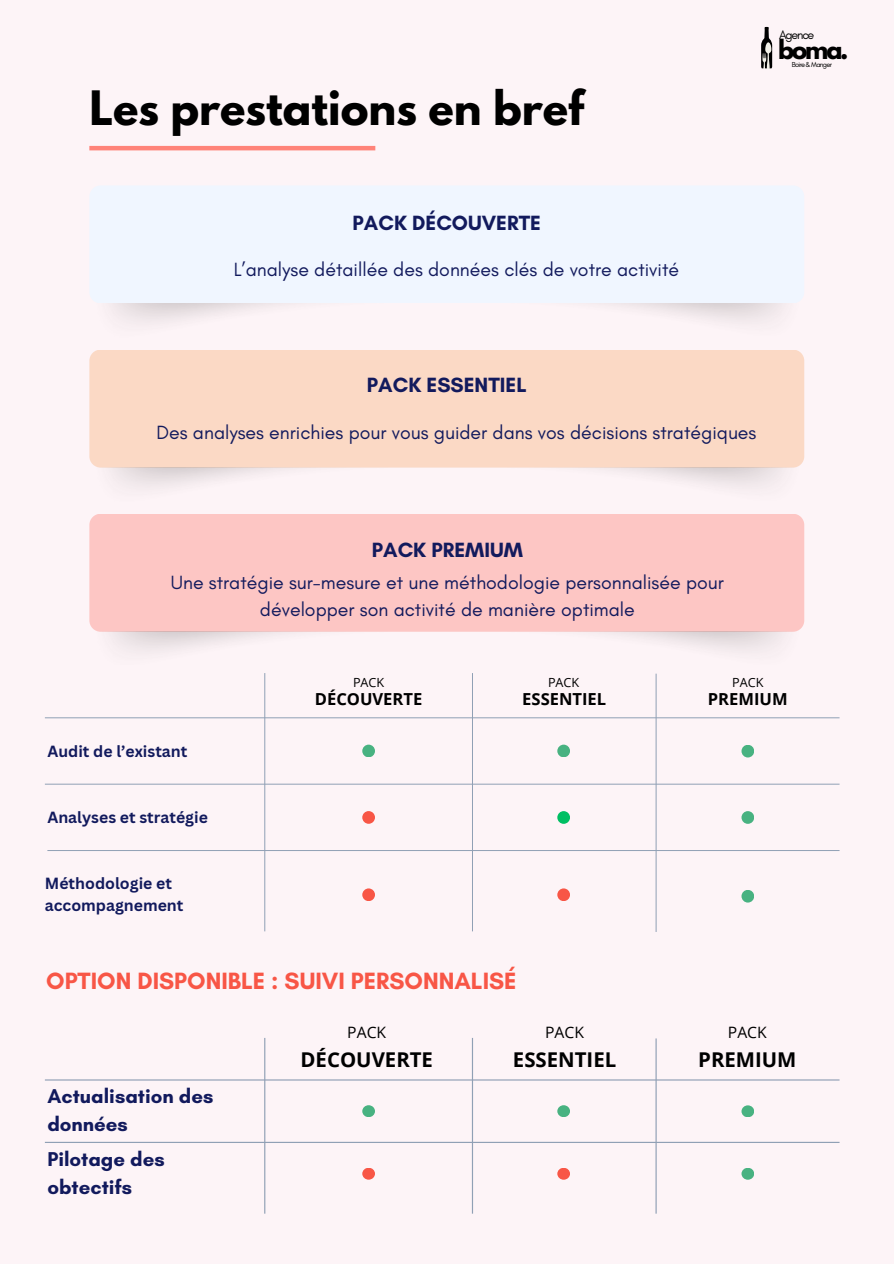
<style>
.page{position:relative;width:894px;height:1264px;background:#fff}
.page>*{position:absolute;margin:0;border:0;box-sizing:border-box;transform-origin:0 0}
.t1{font:700 42px "League Spartan";color:#000}
.t2{font:700 24px "Glacial Indifference";color:#f85646}
.t3{font:700 23.55px "League Spartan";color:#000}
.t4{font:700 21px "Glacial Indifference";color:#121a5d}
.t5{font:700 20.4px/28.2px "Glacial Indifference";color:#121a5d}
.t6{font:700 20.4px "Open Sans";color:#000}
.t7{font:19.5px/27px "Glacial Indifference";color:#121a5d;text-align:center}
.t8{font:700 16.5px "Open Sans";color:#000}
.t9{font:700 15.75px/21.9px "Canva Sans";color:#121a5d}
.t10{font:15.75px "Open Sans";color:#000}
.t11{font:12.6px "Open Sans";color:#000}
.t12{font:12.45px "Glacial Indifference";letter-spacing:-.095em;color:#000}
.t13{font:7.35px "Glacial Indifference";letter-spacing:-.095em;color:#000}
</style>
<div class="page">
<div style="left:0;top:0;width:893px;height:1263px;background:#fdf4f7"></div>
<hr style="left:45px;top:717px;width:794px;height:1px;background:#90a0b5">
<hr style="left:45px;top:783px;width:794px;height:1px;background:#90a0b5">
<hr style="left:47px;top:850px;width:792px;height:1px;background:#90a0b5">
<hr style="left:264px;top:673px;width:1px;height:258px;background:#90a0b5">
<hr style="left:472px;top:673px;width:1px;height:258px;background:#90a0b5">
<hr style="left:655px;top:673px;width:1px;height:259px;background:#90a0b5">
<div style="left:362px;top:744px;width:13px;height:13px;background:#48b281;border-radius:50%"></div>
<div style="left:362px;top:811px;width:13px;height:12px;background:#f85646;border-radius:50%"></div>
<div style="left:557px;top:744px;width:13px;height:13px;background:#48b281;border-radius:50%"></div>
<div style="left:557px;top:811px;width:13px;height:12px;background:#00bf63;border-radius:50%"></div>
<div style="left:741px;top:744px;width:13px;height:13px;background:#48b281;border-radius:50%"></div>
<div style="left:741px;top:811px;width:13px;height:12px;background:#48b281;border-radius:50%"></div>
<div style="left:362px;top:888px;width:13px;height:13px;background:#f85646;border-radius:50%"></div>
<div style="left:557px;top:888px;width:13px;height:13px;background:#f85646;border-radius:50%"></div>
<div style="left:741px;top:889px;width:13px;height:13px;background:#48b281;border-radius:50%"></div>
<div style="left:89px;top:185px;width:715px;height:118px;background:#f0f6ff;border-radius:11px"></div>
<div style="left:89px;top:349px;width:715px;height:118px;background:#fbd9c5;border-radius:11px"></div>
<div style="left:89px;top:513px;width:715px;height:118px;background:#fdc6c4;border-radius:11px"></div>
<svg style="left:761px;top:27px;width:11px;height:42px"></svg>
<hr style="left:89px;top:146px;width:286px;height:4px;background:#ff8379">
<hr style="left:45px;top:1079px;width:794px;height:1px;background:#90a0b5">
<hr style="left:45px;top:1141px;width:794px;height:1px;background:#90a0b5">
<hr style="left:264px;top:1037px;width:1px;height:176px;background:#90a0b5">
<hr style="left:472px;top:1037px;width:1px;height:176px;background:#90a0b5">
<hr style="left:655px;top:1038px;width:1px;height:175px;background:#90a0b5">
<div style="left:362px;top:1105px;width:13px;height:12px;background:#48b281;border-radius:50%"></div>
<div style="left:362px;top:1167px;width:13px;height:12px;background:#f85646;border-radius:50%"></div>
<div style="left:557px;top:1105px;width:13px;height:12px;background:#48b281;border-radius:50%"></div>
<div style="left:557px;top:1167px;width:13px;height:12px;background:#f85646;border-radius:50%"></div>
<div style="left:741px;top:1105px;width:13px;height:12px;background:#48b281;border-radius:50%"></div>
<div style="left:741px;top:1167px;width:13px;height:12px;background:#48b281;border-radius:50%"></div>
<h1 class="t1" style="left:89px;top:87px;width:496px">Les prestations en bref</h1>
<p class="t4" style="left:352px;top:210px;width:190px">PACK DÉCOUVERTE</p>
<p class="t7" style="left:234px;top:256px;width:447px">L’analyse détaillée des données clés de votre activité</p>
<p class="t12" style="left:778px;top:27px;width:37px">Agence</p>
<p class="t3" style="left:777px;top:38px;width:72px">boma.</p>
<p class="t13" style="left:791px;top:60px;width:42px">Boire &amp; Manger</p>
<p class="t4" style="left:367px;top:372px;width:161px">PACK ESSENTIEL</p>
<p class="t7" style="left:156px;top:419px;width:601px">Des analyses enrichies pour vous guider dans vos décisions stratégiques</p>
<p class="t4" style="left:372px;top:537px;width:152px">PACK PREMIUM</p>
<p class="t7" style="left:171px;top:568px;width:554px">Une stratégie sur-mesure et une méthodologie personnalisée pour développer son activité de manière optimale</p>
<p class="t9" style="left:47px;top:739px;width:141px">Audit de l’existant</p>
<p class="t11" style="left:353px;top:673px;width:33px">PACK</p>
<p class="t8" style="left:315px;top:688px;width:109px">DÉCOUVERTE</p>
<p class="t11" style="left:548px;top:673px;width:33px">PACK</p>
<p class="t8" style="left:522px;top:688px;width:85px">ESSENTIEL</p>
<p class="t9" style="left:47px;top:806px;width:162px">Analyses et stratégie</p>
<p class="t9" style="left:45px;top:872px;width:140px">Méthodologie et accompagnement</p>
<p class="t2" style="left:46px;top:966px;width:472px">OPTION DISPONIBLE : SUIVI PERSONNALISÉ</p>
<p class="t5" style="left:47px;top:1081px;width:167px">Actualisation des données</p>
<p class="t5" style="left:47px;top:1144px;width:119px">Pilotage des obtectifs</p>
<p class="t10" style="left:347px;top:1021px;width:40px">PACK</p>
<p class="t6" style="left:300px;top:1045px;width:134px">DÉCOUVERTE</p>
<p class="t10" style="left:545px;top:1021px;width:40px">PACK</p>
<p class="t6" style="left:512px;top:1045px;width:105px">ESSENTIEL</p>
<p class="t11" style="left:732px;top:673px;width:33px">PACK</p>
<p class="t8" style="left:707px;top:688px;width:81px">PREMIUM</p>
<p class="t10" style="left:727px;top:1021px;width:40px">PACK</p>
<p class="t6" style="left:698px;top:1045px;width:100px">PREMIUM</p>
</div>
